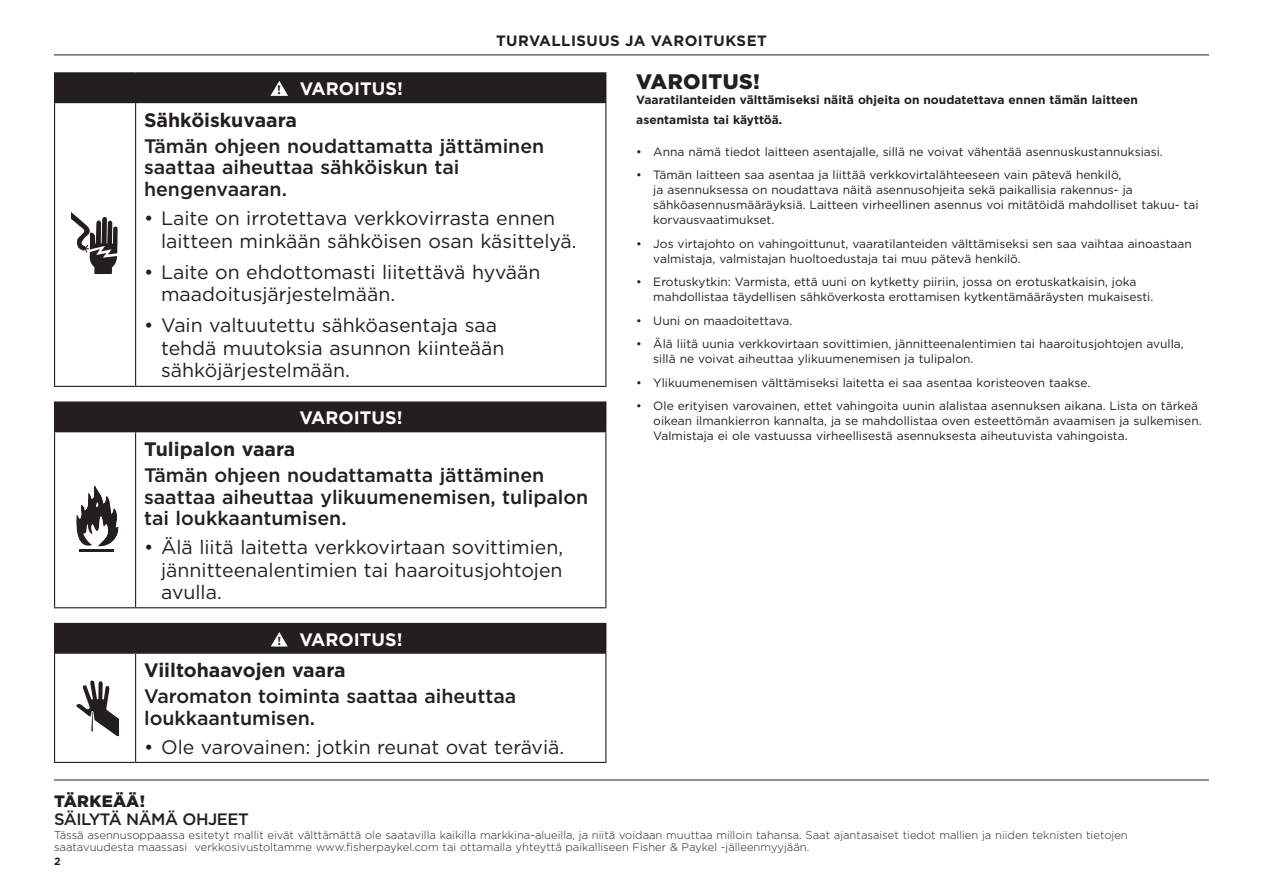
<style>
.page{position:relative;width:1263px;height:893px;background:#fff}
.page>*{position:absolute;margin:0;border:0;box-sizing:border-box;transform-origin:0 0}
.t1{font:900 21px "Gotham";letter-spacing:.02em;color:#231f20}
.t2{font:19.5px/22.5px "Gotham";color:#231f20}
.t3{font:500 19.5px/21.8px "Gotham";color:#231f20}
.t4{font:700 19.5px "Gotham";color:#231f20}
.t5{font:700 18px "Gotham";color:#fff}
.t6{font:500 16.5px "Gotham";letter-spacing:-.03em;color:#231f20}
.t7{font:900 16.5px "Gotham";letter-spacing:.02em;color:#231f20}
.t8{font:700 15px "Gotham";letter-spacing:.03em;color:#231f20}
.t9{font:12px/15px "Gotham";color:#231f20}
.t10{font:700 12px/19.5px "Gotham";color:#231f20}
.t11{font:300 11.25px/12px "Gotham";color:#231f20}
.t12{font:700 10.5px "Gotham";color:#231f20}
.s1{font-size:12.3px;color:#231f20}
.s2{font-size:11.85px;color:#231f20}
.s3{font-size:11.7px;color:#231f20}
</style>
<div class="page">
<hr style="left:54px;top:55px;width:1155px;height:1px;background:#231f20">
<div style="left:55px;top:73px;width:551px;height:30px;background:#231f20"></div>
<hr style="left:54px;top:72px;width:82px;height:1px;background:#231f20">
<svg style="left:54px;top:73px;width:1px;height:29px"></svg>
<hr style="left:136px;top:72px;width:470px;height:1px;background:#231f20">
<hr style="left:54px;top:102px;width:82px;height:1px;background:#231f20">
<hr style="left:54px;top:103px;width:1px;height:283px;background:#231f20">
<hr style="left:135px;top:103px;width:1px;height:283px;background:#231f20">
<hr style="left:605px;top:103px;width:1px;height:283px;background:#231f20">
<hr style="left:54px;top:386px;width:82px;height:1px;background:#231f20">
<hr style="left:136px;top:386px;width:470px;height:1px;background:#231f20">
<svg style="left:270px;top:81px;width:18px;height:15px"></svg>
<svg style="left:71px;top:212px;width:47px;height:62px"></svg>
<div style="left:55px;top:402px;width:551px;height:30px;background:#231f20"></div>
<hr style="left:54px;top:401px;width:82px;height:2px;background:#231f20">
<svg style="left:54px;top:403px;width:1px;height:28px"></svg>
<hr style="left:136px;top:401px;width:470px;height:2px;background:#231f20">
<hr style="left:54px;top:431px;width:82px;height:1px;background:#231f20">
<hr style="left:54px;top:432px;width:1px;height:175px;background:#231f20">
<hr style="left:135px;top:432px;width:1px;height:175px;background:#231f20">
<hr style="left:605px;top:432px;width:1px;height:175px;background:#231f20">
<hr style="left:54px;top:607px;width:82px;height:1px;background:#231f20">
<hr style="left:136px;top:607px;width:470px;height:1px;background:#231f20">
<svg style="left:76px;top:485px;width:43px;height:67px"></svg>
<hr style="left:79px;top:549px;width:34px;height:3px;background:#231f20">
<div style="left:55px;top:623px;width:551px;height:30px;background:#231f20"></div>
<hr style="left:54px;top:623px;width:82px;height:1px;background:#231f20">
<svg style="left:54px;top:624px;width:1px;height:29px"></svg>
<hr style="left:54px;top:653px;width:82px;height:1px;background:#231f20">
<hr style="left:54px;top:654px;width:1px;height:108px;background:#231f20">
<hr style="left:136px;top:653px;width:470px;height:1px;background:#231f20">
<hr style="left:135px;top:654px;width:1px;height:108px;background:#231f20">
<hr style="left:605px;top:654px;width:1px;height:108px;background:#231f20">
<hr style="left:54px;top:762px;width:82px;height:1px;background:#231f20">
<hr style="left:136px;top:762px;width:470px;height:1px;background:#231f20">
<svg style="left:271px;top:632px;width:17px;height:14px"></svg>
<svg style="left:76px;top:680px;width:42px;height:56px"></svg>
<hr style="left:54px;top:780px;width:1155px;height:1px;background:#231f20">
<p class="t8" style="left:496px;top:30px;width:272px">TURVALLISUUS JA VAROITUKSET</p>
<h3 class="t5" style="left:277px;top:77px;width:127px"><span class="s1">!</span> VAROITUS!</h3>
<h2 class="t4" style="left:144px;top:107px;width:154px">Sähköiskuvaara</h2>
<h2 class="t3" style="left:144px;top:135px;width:402px">Tämän ohjeen noudattamatta jättäminen saattaa aiheuttaa sähköiskun tai hengenvaaran.</h2>
<h2 class="t2" style="left:161px;top:207px;width:417px;text-indent:-17px">• Laite on irrotettava verkkovirrasta ennen laitteen minkään sähköisen osan käsittelyä.</h2>
<h2 class="t2" style="left:161px;top:260px;width:381px;text-indent:-17px">• Laite on ehdottomasti liitettävä hyvään maadoitusjärjestelmään.</h2>
<h2 class="t2" style="left:161px;top:314px;width:345px;text-indent:-17px">• Vain valtuutettu sähköasentaja saa tehdä muutoksia asunnon kiinteään sähköjärjestelmään.</h2>
<h3 class="t5" style="left:277px;top:406px;width:127px"><span class="s2">!</span> VAROITUS!</h3>
<h2 class="t4" style="left:144px;top:436px;width:153px">Tulipalon vaara</h2>
<h2 class="t3" style="left:144px;top:464px;width:446px">Tämän ohjeen noudattamatta jättäminen saattaa aiheuttaa ylikuumenemisen, tulipalon tai loukkaantumisen.</h2>
<h2 class="t2" style="left:161px;top:536px;width:403px;text-align:justify;text-indent:-17px">• Älä liitä laitetta verkkovirtaan sovittimien, jännitteenalentimien tai haaroitusjohtojen avulla.</h2>
<h3 class="t5" style="left:277px;top:627px;width:127px"><span class="s3">!</span> VAROITUS!</h3>
<h2 class="t4" style="left:144px;top:657px;width:203px">Viiltohaavojen vaara</h2>
<h2 class="t3" style="left:144px;top:685px;width:374px">Varomaton toiminta saattaa aiheuttaa loukkaantumisen.</h2>
<h2 class="t2" style="left:144px;top:735px;width:422px">• Ole varovainen: jotkin reunat ovat teräviä.</h2>
<h1 class="t1" style="left:636px;top:67px;width:125px">VAROITUS!</h1>
<p class="t10" style="left:636px;top:90px;width:503px">Vaaratilanteiden välttämiseksi näitä ohjeita on noudatettava ennen tämän laitteen asentamista tai käyttöä.</p>
<p class="t9" style="left:636px;top:144px;width:528px">• Anna nämä tiedot laitteen asentajalle, sillä ne voivat vähentää asennuskustannuksiasi.</p>
<p class="t9" style="left:653px;top:167px;width:547px;text-indent:-17px">• Tämän laitteen saa asentaa ja liittää verkkovirtalähteeseen vain pätevä henkilö,<br>ja asennuksessa on noudattava näitä asennusohjeita sekä paikallisia rakennus- ja sähköasennusmääräyksiä. Laitteen virheellinen asennus voi mitätöidä mahdolliset takuu- tai korvausvaatimukset.</p>
<p class="t9" style="left:653px;top:236px;width:540px;text-indent:-17px">• Jos virtajohto on vahingoittunut, vaaratilanteiden välttämiseksi sen saa vaihtaa ainoastaan valmistaja, valmistajan huoltoedustaja tai muu pätevä henkilö.</p>
<p class="t9" style="left:653px;top:274px;width:501px;text-indent:-17px">• Erotuskytkin: Varmista, että uuni on kytketty piiriin, jossa on erotuskatkaisin, joka mahdollistaa täydellisen sähköverkosta erottamisen kytkentämääräysten mukaisesti.</p>
<p class="t9" style="left:636px;top:313px;width:158px">• Uuni on maadoitettava.</p>
<p class="t9" style="left:653px;top:336px;width:532px;text-indent:-17px">• Älä liitä uunia verkkovirtaan sovittimien, jännitteenalentimien tai haaroitusjohtojen avulla, sillä ne voivat aiheuttaa ylikuumenemisen ja tulipalon.</p>
<p class="t9" style="left:636px;top:375px;width:456px">• Ylikuumenemisen välttämiseksi laitetta ei saa asentaa koristeoven taakse.</p>
<p class="t9" style="left:653px;top:398px;width:550px;text-indent:-17px">• Ole erityisen varovainen, ettet vahingoita uunin alalistaa asennuksen aikana. Lista on tärkeä oikean ilmankierron kannalta, ja se mahdollistaa oven esteettömän avaamisen ja sulkemisen.<br>Valmistaja ei ole vastuussa virheellisestä asennuksesta aiheutuvista vahingoista.</p>
<h3 class="t7" style="left:54px;top:790px;width:93px">TÄRKEÄÄ!</h3>
<h3 class="t6" style="left:54px;top:808px;width:196px">SÄILYTÄ NÄMÄ OHJEET</h3>
<p class="t11" style="left:54px;top:829px;width:1075px">Tässä asennusoppaassa esitetyt mallit eivät välttämättä ole saatavilla kaikilla markkina-alueilla, ja niitä voidaan muuttaa milloin tahansa. Saat ajantasaiset tiedot mallien ja niiden teknisten tietojen saatavuudesta maassasi verkkosivustoltamme www.fisherpaykel.com tai ottamalla yhteyttä paikalliseen Fisher &amp; Paykel -jälleenmyyjään.</p>
<p class="t12" style="left:54px;top:854px;width:8px">2</p>
</div>
